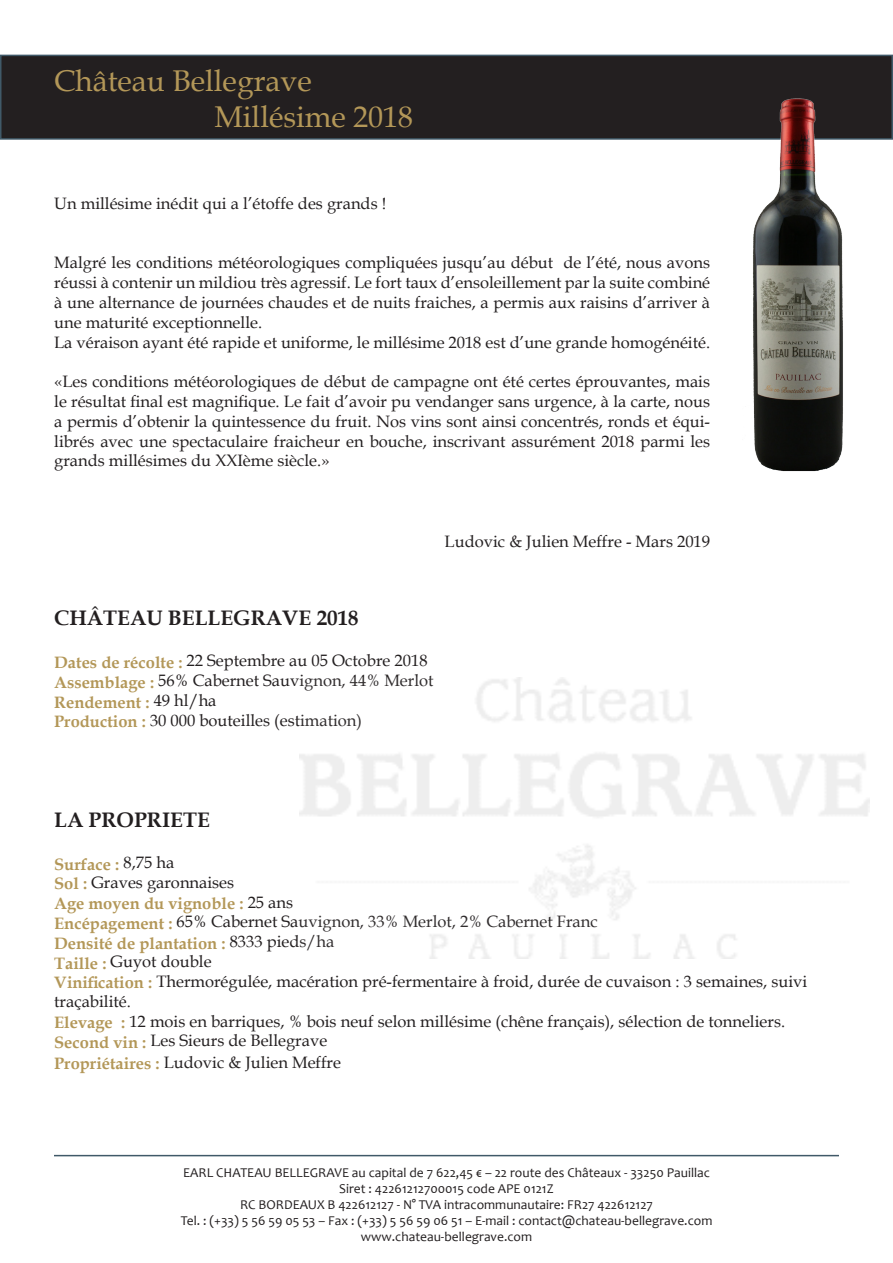
<style>
.page{position:relative;width:893px;height:1263px;background:#fff}
.page>*{position:absolute;margin:0;border:0;box-sizing:border-box;transform-origin:0 0}
.t1{font:30px "Book Antiqua";color:#b39758}
.t2{font:700 21px "Book Antiqua";color:#231f20}
.t3{font:16.5px/19.8px "Book Antiqua";color:#231f20;text-align:justify}
.t4{font:700 16.5px "Book Antiqua";color:#b39758}
.t5{font:13.5px "Candara";color:#231f20}
.s1{font-weight:700;color:#b39758}
.s2{font-weight:400;color:#231f20}
</style>
<div class="page">
<div style="left:1px;top:55px;width:891px;height:84px;background:#231f20"></div>
<div style="left:0;top:55px;width:893px;height:85px;border:2px solid #405968"></div>
<img style="left:646px;top:54px;width:247px;height:418px">
<hr style="left:54px;top:1155px;width:785px;height:1px;background:#405968">
<p class="t1" style="left:54px;top:60px;width:259px">Château Bellegrave</p>
<p class="t1" style="left:214px;top:96px;width:200px">Millésime 2018</p>
<p class="t3" style="left:54px;top:193px;width:334px">Un millésime inédit qui a l’étoffe des grands !</p>
<p class="t3" style="left:54px;top:252px;width:657px">Malgré les conditions météorologiques compliquées jusqu’au début de l’été, nous avons réussi à contenir un mildiou très agressif. Le fort taux d’ensoleillement par la suite combiné à une alternance de journées chaudes et de nuits fraiches, a permis aux raisins d’arriver à une maturité exceptionnelle.</p>
<p class="t3" style="left:54px;top:332px;width:657px">La véraison ayant été rapide et uniforme, le millésime 2018 est d’une grande homogénéité.</p>
<p class="t3" style="left:54px;top:371px;width:657px">«Les conditions météorologiques de début de campagne ont été certes éprouvantes, mais le résultat final est magnifique. Le fait d’avoir pu vendanger sans urgence, à la carte, nous a permis d’obtenir la quintessence du fruit. Nos vins sont ainsi concentrés, ronds et équi&shy;librés avec une spectaculaire fraicheur en bouche, inscrivant assurément 2018 parmi les grands millésimes du XXIème siècle.»</p>
<p class="t3" style="left:445px;top:531px;width:267px">Ludovic &amp; Julien Meffre - Mars 2019</p>
<p class="t2" style="left:54px;top:604px;width:306px">CHÂTEAU BELLEGRAVE 2018</p>
<p class="t3" style="left:54px;top:650px;width:375px"><span class="s1">Dates de récolte :</span> 22 Septembre au 05 Octobre 2018</p>
<p class="t3" style="left:54px;top:670px;width:381px"><span class="s1">Assemblage :</span> 56% Cabernet Sauvignon, 44% Merlot</p>
<p class="t4" style="left:54px;top:691px;width:164px">Rendement : <span class="s2">49 hl/ha</span></p>
<p class="t3" style="left:54px;top:710px;width:309px"><span class="s1">Production :</span> 30 000 bouteilles (estimation)</p>
<p class="t2" style="left:54px;top:805px;width:157px">LA PROPRIETE</p>
<p class="t4" style="left:54px;top:853px;width:122px">Surface : <span class="s2">8,75 ha</span></p>
<p class="t3" style="left:54px;top:872px;width:181px"><span class="s1">Sol :</span> Graves garonnaises</p>
<p class="t4" style="left:54px;top:892px;width:240px">Age moyen du vignoble : <span class="s2">25 ans</span></p>
<p class="t3" style="left:54px;top:911px;width:545px"><span class="s1">Encépagement :</span> 65% Cabernet Sauvignon, 33% Merlot, 2% Cabernet Franc</p>
<p class="t4" style="left:54px;top:932px;width:282px">Densité de plantation : <span class="s2">8333 pieds/ha</span></p>
<p class="t3" style="left:54px;top:951px;width:159px"><span class="s1">Taille :</span> Guyot double</p>
<p class="t3" style="left:54px;top:971px;width:755px"><span class="s1">Vinification :</span> Thermorégulée, macération pré-fermentaire à froid, durée de cuvaison : 3 semaines, suivi traçabilité.</p>
<p class="t3" style="left:54px;top:1010px;width:732px"><span class="s1">Elevage :</span> 12 mois en barriques, % bois neuf selon millésime (chêne français), sélection de tonneliers.</p>
<p class="t3" style="left:54px;top:1030px;width:275px"><span class="s1">Second vin :</span> Les Sieurs de Bellegrave</p>
<p class="t3" style="left:54px;top:1052px;width:288px"><span class="s1">Propriétaires :</span> Ludovic &amp; Julien Meffre</p>
<p class="t5" style="left:183px;top:1164px;width:528px">EARL CHATEAU BELLEGRAVE au capital de 7 622,45 € – 22 route des Châteaux - 33250 Pauillac</p>
<p class="t5" style="left:339px;top:1180px;width:216px">Siret : 42261212700015 code APE 0121Z</p>
<p class="t5" style="left:240px;top:1196px;width:414px">RC BORDEAUX B 422612127 - N° TVA intracommunautaire: FR27 422612127</p>
<p class="t5" style="left:181px;top:1212px;width:533px">Tel. : (+33) 5 56 59 05 53 – Fax : (+33) 5 56 59 06 51 – E-mail : contact@chateau-bellegrave.com</p>
<p class="t5" style="left:361px;top:1228px;width:173px">www.chateau-bellegrave.com</p>
</div>
